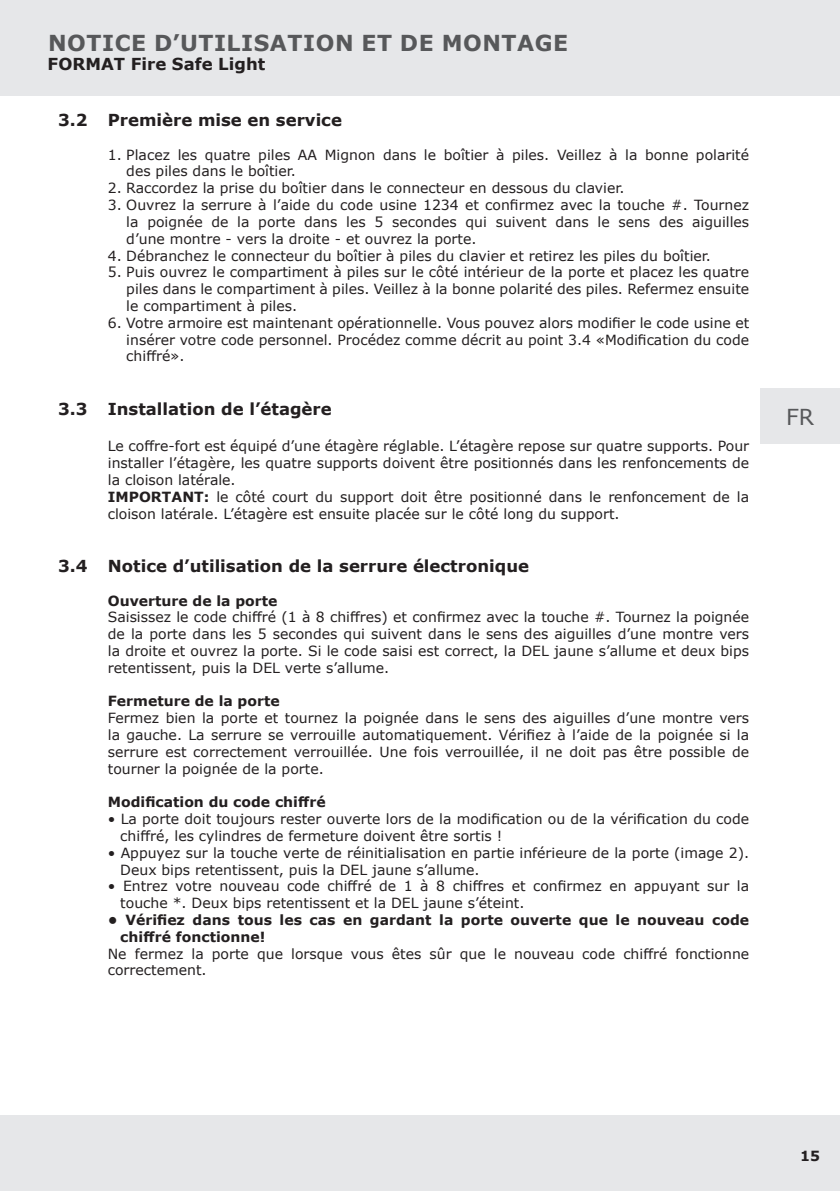
<style>
.page{position:relative;width:840px;height:1191px;background:#fff}
.page>*{position:absolute;margin:0;border:0;box-sizing:border-box;transform-origin:0 0}
.Headline_Titel{font:700 22px "Verdana";letter-spacing:.025em;color:#57585a}
.t1{font:22px "Verdana";color:#57585a}
.Überschriften_im_Satzspiegel{font:700 16.4px "Verdana";color:#231f20}
.Subheadline_Titel{font:700 16.4px "Verdana";color:#231f20}
.Fließtext{font:14px/16.8px "Verdana";color:#231f20}
.Aufzählung_nummeriert{font:14px/16.8px "Verdana";color:#231f20}
.Fließtext-2{font:700 14px/16.8px "Verdana";color:#231f20}
.Fließtext_bold{font:700 14px "Verdana";color:#231f20}
.s1{font-weight:700}
</style>
<div class="page">
<div style="left:0;top:1115px;width:839px;height:76px;background:#e6e7e9"></div>
<div style="left:760px;top:388px;width:79px;height:56px;background:#e6e7e9"></div>
<div style="left:0;top:0;width:839px;height:95px;background:#e6e7e9"></div>
<p class="Headline_Titel" style="left:48px;top:27px;width:521px">NOTICE D’UTILISATION ET DE MONTAGE</p>
<p class="Subheadline_Titel" style="left:48px;top:53px;width:219px">FORMAT Fire Safe Light</p>
<h1 class="Headline_Titel" style="left:49px;top:27px;width:532px">BED ENUNGS- UND MONTAGEANLEITUNG</h1>
<p class="Überschriften_im_Satzspiegel" style="left:58px;top:108px;width:285px">3.2 Première mise en service</p>
<p class="Aufzählung_nummeriert" style="left:126px;top:146px;width:624px;text-indent:-18px">1. Placez les quatre piles AA Mignon dans le boîtier à piles. Veillez à la bonne polarité des piles dans le boîtier.</p>
<p class="Aufzählung_nummeriert" style="left:108px;top:180px;width:518px">2. Raccordez la prise du boîtier dans le connecteur en dessous du clavier.</p>
<p class="Aufzählung_nummeriert" style="left:126px;top:196px;width:624px;text-align:justify;text-indent:-18px">3. Ouvrez la serrure à l’aide du code usine 1234 et confirmez avec la touche #. Tournez la poignée de la porte dans les 5 secondes qui suivent dans le sens des aiguilles d’une montre - vers la droite - et ouvrez la porte.</p>
<p class="Aufzählung_nummeriert" style="left:108px;top:247px;width:604px">4. Débranchez le connecteur du boîtier à piles du clavier et retirez les piles du boîtier.</p>
<p class="Aufzählung_nummeriert" style="left:126px;top:264px;width:624px;text-align:justify;text-indent:-18px">5. Puis ouvrez le compartiment à piles sur le côté intérieur de la porte et placez les quatre piles dans le compartiment à piles. Veillez à la bonne polarité des piles. Refermez ensuite le compartiment à piles.</p>
<p class="Aufzählung_nummeriert" style="left:108px;top:314px;width:642px">6. Votre armoire est maintenant opérationnelle. Vous pouvez alors modifier le code usine et</p>
<p class="Aufzählung_nummeriert" style="left:126px;top:331px;width:624px">insérer votre code personnel. Procédez comme décrit au point 3.4 «Modification du code chiffré».</p>
<p class="Überschriften_im_Satzspiegel" style="left:58px;top:397px;width:275px">3.3 Installation de l’étagère</p>
<p class="Fließtext" style="left:108px;top:438px;width:642px;text-align:justify">Le coffre-fort est équipé d’une étagère réglable. L’étagère repose sur quatre supports. Pour installer l’étagère, les quatre supports doivent être positionnés dans les renfoncements de la cloison latérale.</p>
<p class="Fließtext" style="left:108px;top:488px;width:642px"><span class="s1">IMPORTANT:</span> le côté court du support doit être positionné dans le renfoncement de la cloison latérale. L’étagère est ensuite placée sur le côté long du support.</p>
<p class="Überschriften_im_Satzspiegel" style="left:58px;top:554px;width:472px">3.4 Notice d’utilisation de la serrure électronique</p>
<p class="Fließtext_bold" style="left:108px;top:590px;width:171px">Ouverture de la porte</p>
<p class="Fließtext" style="left:108px;top:609px;width:642px;text-align:justify">Saisissez le code chiffré (1 à 8 chiffres) et confirmez avec la touche #. Tournez la poignée de la porte dans les 5 secondes qui suivent dans le sens des aiguilles d’une montre vers la droite et ouvrez la porte. Si le code saisi est correct, la DEL jaune s’allume et deux bips retentissent, puis la DEL verte s’allume.</p>
<p class="Fließtext_bold" style="left:108px;top:691px;width:173px">Fermeture de la porte</p>
<p class="Fließtext" style="left:108px;top:709px;width:642px;text-align:justify">Fermez bien la porte et tournez la poignée dans le sens des aiguilles d’une montre vers la gauche. La serrure se verrouille automatiquement. Vérifiez à l’aide de la poignée si la serrure est correctement verrouillée. Une fois verrouillée, il ne doit pas être possible de tourner la poignée de la porte.</p>
<p class="Fließtext_bold" style="left:108px;top:792px;width:219px">Modification du code chiffré</p>
<p class="Fließtext" style="left:120px;top:810px;width:630px;text-indent:-12px">• La porte doit toujours rester ouverte lors de la modification ou de la vérification du code chiffré, les cylindres de fermeture doivent être sortis !</p>
<p class="Fließtext" style="left:120px;top:844px;width:630px;text-indent:-12px">• Appuyez sur la touche verte de réinitialisation en partie inférieure de la porte (image 2).<br>Deux bips retentissent, puis la DEL jaune s’allume.</p>
<p class="Fließtext" style="left:120px;top:877px;width:630px;text-indent:-12px">• Entrez votre nouveau code chiffré de 1 à 8 chiffres et confirmez en appuyant sur la touche *. Deux bips retentissent et la DEL jaune s’éteint.</p>
<p class="Fließtext-2" style="left:120px;top:911px;width:630px;text-indent:-12px">• Vérifiez dans tous les cas en gardant la porte ouverte que le nouveau code chiffré fonctionne!</p>
<p class="Fließtext" style="left:108px;top:945px;width:642px">Ne fermez la porte que lorsque vous êtes sûr que le nouveau code chiffré fonctionne correctement.</p>
<p class="t1" style="left:785px;top:401px;width:29px">FR</p>
<p class="Fließtext-2" style="left:799px;top:1147px;width:21px">15</p>
</div>
